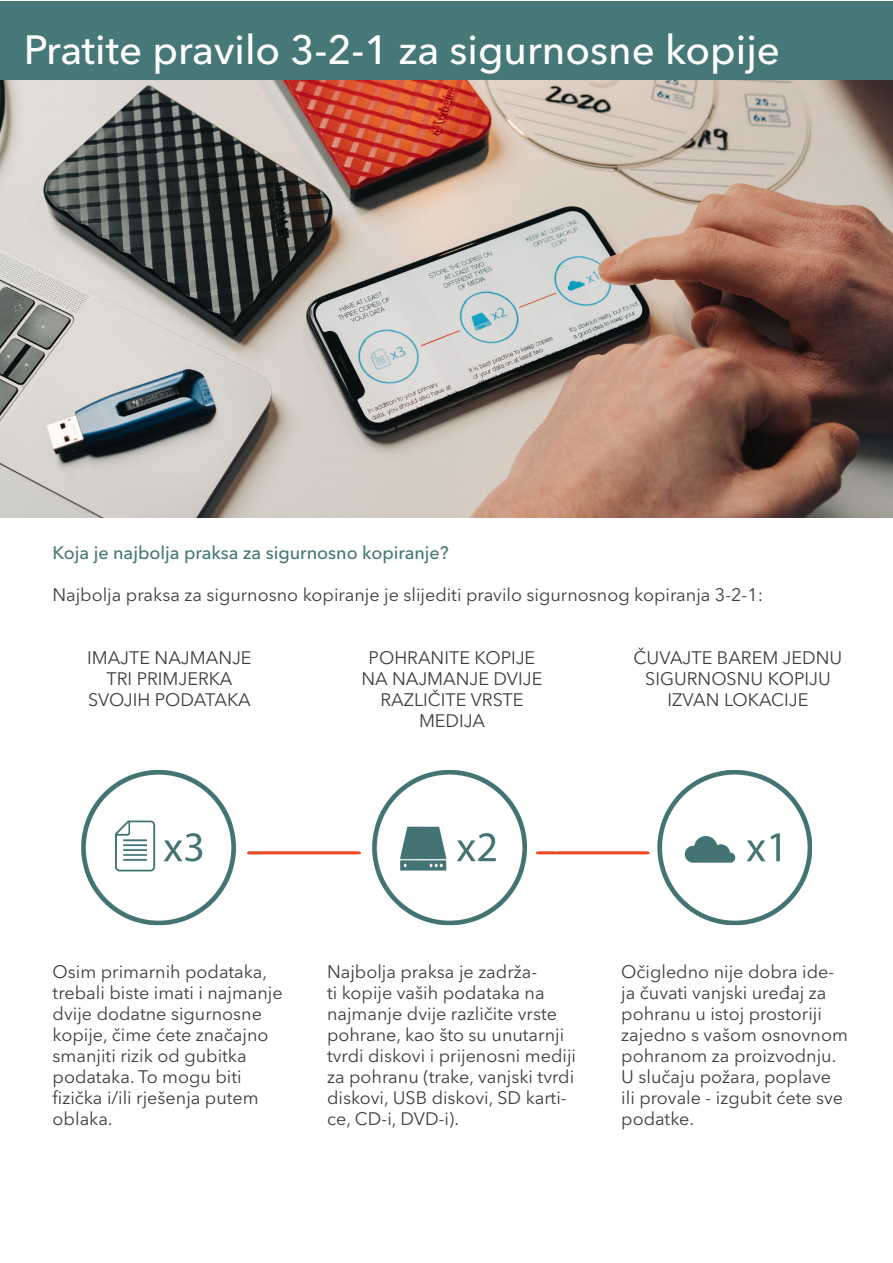
<style>
.page{position:relative;width:893px;height:1263px;background:#fff}
.page>*{position:absolute;margin:0;border:0;box-sizing:border-box;transform-origin:0 0}
.t1{font:500 40.5px "Avenir Next LT Pro";color:#fff}
.t2{font:18px/21px "Avenir Next LT Pro";color:#3e3e3f}
.t3{font:500 18px "Avenir Next LT Pro";color:#457877}
</style>
<div class="page">
<img style="left:0;top:80px;width:893px;height:438px">
<div style="left:0;top:1px;width:893px;height:79px;background:#457877"></div>
<img style="left:81px;top:770px;width:732px;height:156px">
<p class="t1" style="left:24px;top:25px;width:758px">Pratite pravilo 3-2-1 za sigurnosne kopije</p>
<p class="t3" style="left:52px;top:542px;width:398px">Koja je najbolja praksa za sigurnosno kopiranje?</p>
<p class="t2" style="left:52px;top:584px;width:712px">Najbolja praksa za sigurnosno kopiranje je slijediti pravilo sigurnosnog kopiranja 3-2-1:</p>
<p class="t2" style="left:87px;top:647px;width:166px">IMAJTE NAJMANJE</p>
<p class="t2" style="left:106px;top:668px;width:128px">TRI PRIMJERKA</p>
<p class="t2" style="left:88px;top:689px;width:164px">SVOJIH PODATAKA</p>
<p class="t2" style="left:369px;top:647px;width:168px">POHRANITE KOPIJE</p>
<p class="t2" style="left:361px;top:668px;width:182px">NA NAJMANJE DVIJE</p>
<p class="t2" style="left:380px;top:689px;width:145px">RAZLIČITE VRSTE</p>
<p class="t2" style="left:419px;top:710px;width:68px">MEDIJA</p>
<p class="t2" style="left:634px;top:647px;width:210px">ČUVAJTE BAREM JEDNU</p>
<p class="t2" style="left:645px;top:668px;width:187px;text-align:center">SIGURNOSNU KOPIJU<br>IZVAN LOKACIJE</p>
<p class="t2" style="left:53px;top:961px;width:232px">Osim primarnih podataka, trebali biste imati i najmanje dvije dodatne sigurnosne kopije, čime ćete značajno smanjiti rizik od gubitka podataka. To mogu biti fizička i/ili rješenja putem oblaka.</p>
<p class="t2" style="left:327px;top:961px;width:251px">Najbolja praksa je zadrža-<br>ti kopije vaših podataka na najmanje dvije različite vrste pohrane, kao što su unutarnji tvrdi diskovi i prijenosni mediji za pohranu (trake, vanjski tvrdi diskovi, USB diskovi, SD karti&shy;ce, CD-i, DVD-i).</p>
<p class="t2" style="left:621px;top:961px;width:228px">Očigledno nije dobra ide&shy;ja čuvati vanjski uređaj za pohranu u istoj prostoriji zajedno s vašom osnovnom pohranom za proizvodnju.<br>U slučaju požara, poplave ili provale - izgubit ćete sve podatke.</p>
</div>
